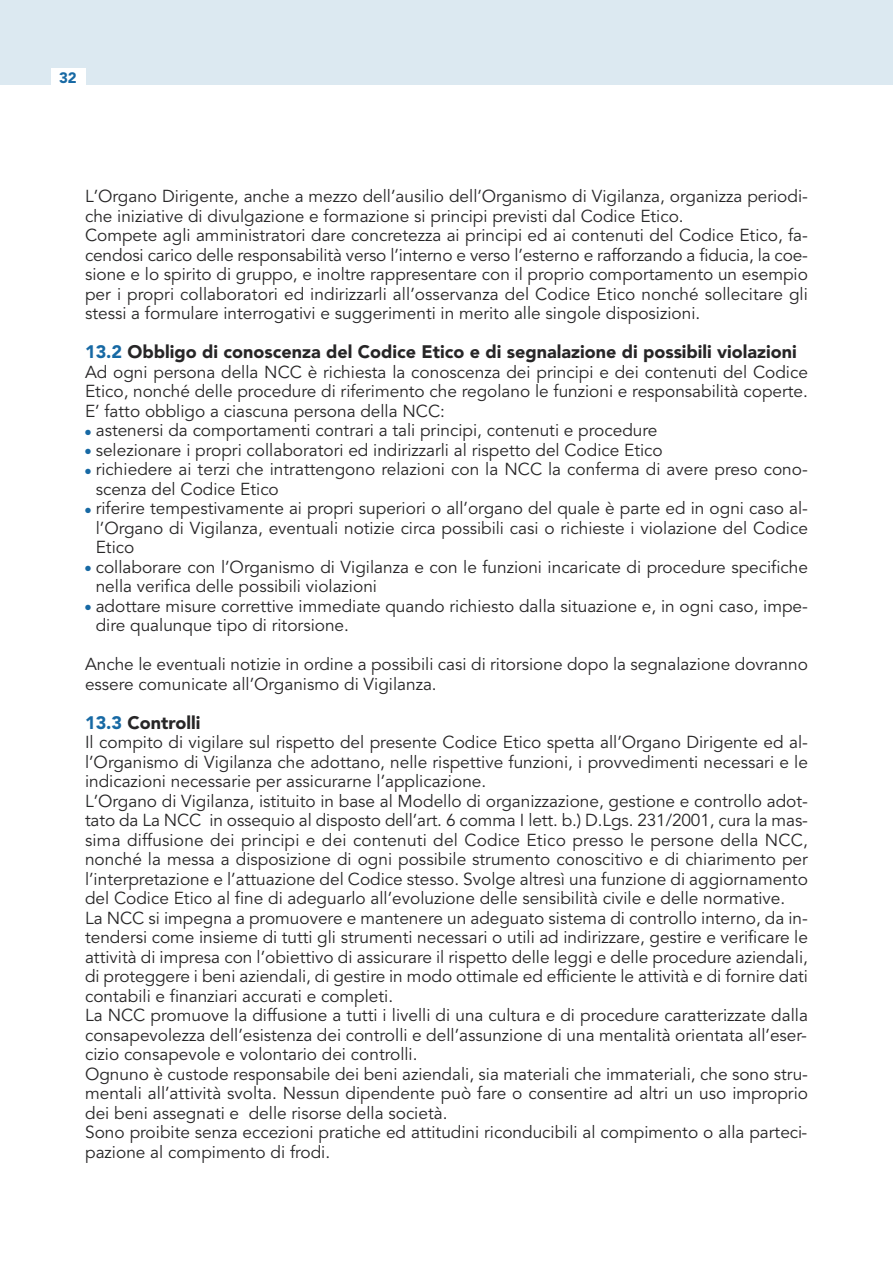
<style>
.page{position:relative;width:893px;height:1263px;background:#fff}
.page>*{position:absolute;margin:0;border:0;box-sizing:border-box;transform-origin:0 0}
.t1{font:900 18px "Avenir";color:#272627}
.t2{font:17.25px/19.5px "Avenir";color:#272627}
.t3{font:900 15px "Avenir";color:#1769a4}
.s1{color:#1769a4}
</style>
<div class="page">
<div style="left:0;top:0;width:893px;height:85px;background:#dce9f1"></div>
<div style="left:51px;top:68px;width:34px;height:26px;background:#fff"></div>
<p class="t3" style="left:59px;top:72px;width:19px">32</p>
<p class="t2" style="left:85px;top:188px;width:724px">L’Organo Dirigente, anche a mezzo dell’ausilio dell’Organismo di Vigilanza, organizza periodi&shy;che iniziative di divulgazione e formazione si principi previsti dal Codice Etico.<br>Compete agli amministratori dare concretezza ai principi ed ai contenuti del Codice Etico, fa&shy;cendosi carico delle responsabilità verso l’interno e verso l’esterno e rafforzando a fiducia, la coe&shy;sione e lo spirito di gruppo, e inoltre rappresentare con il proprio comportamento un esempio per i propri collaboratori ed indirizzarli all’osservanza del Codice Etico nonché sollecitare gli stessi a formulare interrogativi e suggerimenti in merito alle singole disposizioni.</p>
<p class="t1" style="left:85px;top:344px;width:713px"><span class="s1">13.2</span> Obbligo di conoscenza del Codice Etico e di segnalazione di possibili violazioni</p>
<p class="t2" style="left:85px;top:363px;width:724px;text-align:justify">Ad ogni persona della NCC è richiesta la conoscenza dei principi e dei contenuti del Codice Etico, nonché delle procedure di riferimento che regolano le funzioni e responsabilità coperte.<br>E’ fatto obbligo a ciascuna persona della NCC:</p>
<p class="t2" style="left:85px;top:422px;width:574px"><span class="s1">●</span> astenersi da comportamenti contrari a tali principi, contenuti e procedure</p>
<p class="t2" style="left:85px;top:441px;width:579px"><span class="s1">●</span> selezionare i propri collaboratori ed indirizzarli al rispetto del Codice Etico</p>
<p class="t2" style="left:96px;top:461px;width:714px;text-indent:-11px"><span class="s1">●</span> richiedere ai terzi che intrattengono relazioni con la NCC la conferma di avere preso cono&shy;scenza del Codice Etico</p>
<p class="t2" style="left:96px;top:500px;width:714px;text-align:justify;text-indent:-11px"><span class="s1">●</span> riferire tempestivamente ai propri superiori o all’organo del quale è parte ed in ogni caso al&shy;l’Organo di Vigilanza, eventuali notizie circa possibili casi o richieste i violazione del Codice Etico</p>
<p class="t2" style="left:96px;top:558px;width:714px;text-indent:-11px"><span class="s1">●</span> collaborare con l’Organismo di Vigilanza e con le funzioni incaricate di procedure specifiche nella verifica delle possibili violazioni</p>
<p class="t2" style="left:96px;top:597px;width:714px;text-indent:-11px"><span class="s1">●</span> adottare misure correttive immediate quando richiesto dalla situazione e, in ogni caso, impe&shy;dire qualunque tipo di ritorsione.</p>
<p class="t2" style="left:85px;top:656px;width:724px">Anche le eventuali notizie in ordine a possibili casi di ritorsione dopo la segnalazione dovranno essere comunicate all’Organismo di Vigilanza.</p>
<p class="t1" style="left:85px;top:715px;width:117px"><span class="s1">13.3</span> Controlli</p>
<p class="t2" style="left:85px;top:734px;width:724px">Il compito di vigilare sul rispetto del presente Codice Etico spetta all’Organo Dirigente ed al&shy;l’Organismo di Vigilanza che adottano, nelle rispettive funzioni, i provvedimenti necessari e le indicazioni necessarie per assicurarne l’applicazione.<br>L’Organo di Vigilanza, istituito in base al Modello di organizzazione, gestione e controllo adot&shy;tato da La NCC in ossequio al disposto dell’art. 6 comma I lett. b.) D.Lgs. 231/2001, cura la mas&shy;sima diffusione dei principi e dei contenuti del Codice Etico presso le persone della NCC, nonché la messa a disposizione di ogni possibile strumento conoscitivo e di chiarimento per l’interpretazione e l’attuazione del Codice stesso. Svolge altresì una funzione di aggiornamento del Codice Etico al fine di adeguarlo all’evoluzione delle sensibilità civile e delle normative.<br>La NCC si impegna a promuovere e mantenere un adeguato sistema di controllo interno, da in&shy;tendersi come insieme di tutti gli strumenti necessari o utili ad indirizzare, gestire e verificare le attività di impresa con l’obiettivo di assicurare il rispetto delle leggi e delle procedure aziendali, di proteggere i beni aziendali, di gestire in modo ottimale ed efficiente le attività e di fornire dati contabili e finanziari accurati e completi.<br>La NCC promuove la diffusione a tutti i livelli di una cultura e di procedure caratterizzate dalla consapevolezza dell’esistenza dei controlli e dell’assunzione di una mentalità orientata all’eser&shy;cizio consapevole e volontario dei controlli.<br>Ognuno è custode responsabile dei beni aziendali, sia materiali che immateriali, che sono stru&shy;mentali all’attività svolta. Nessun dipendente può fare o consentire ad altri un uso improprio dei beni assegnati e delle risorse della società.<br>Sono proibite senza eccezioni pratiche ed attitudini riconducibili al compimento o alla parteci&shy;pazione al compimento di frodi.</p>
</div>
